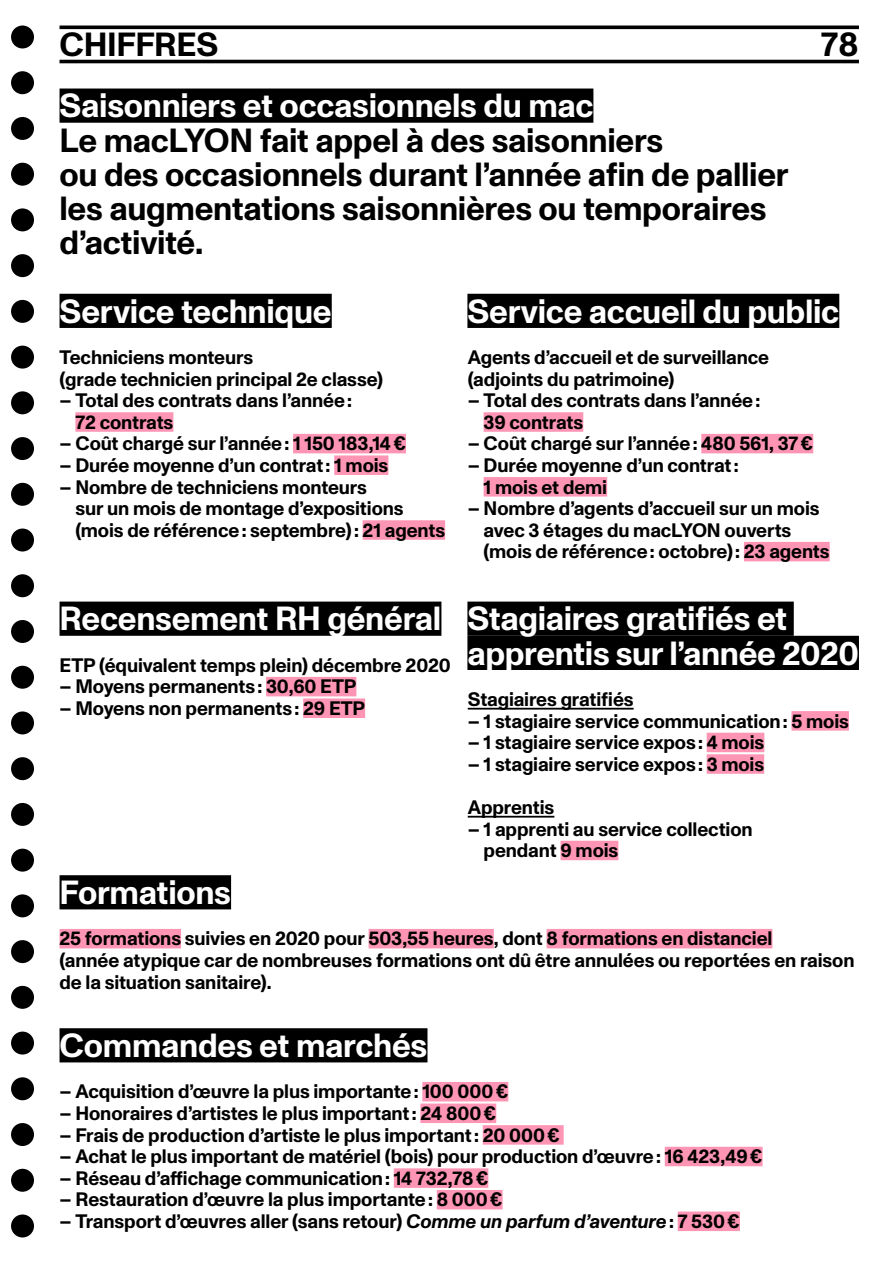
<style>
.page{position:relative;width:893px;height:1263px;background:#fff}
.page>*{position:absolute;margin:0;border:0;box-sizing:border-box;transform-origin:0 0}
.t1{font:700 33.45px "Monument Grotesk";letter-spacing:-.01em;color:#fff}
.t2{font:700 33.45px/34.2px "Monument Grotesk";letter-spacing:-.01em;color:#000}
.t3{font:700 19.5px/21.6px "Monument Grotesk";letter-spacing:-.005em;color:#000}
.s1{font-style:italic}
</style>
<div class="page">
<hr style="left:60px;top:26px;width:799px;height:3px;background:#000">
<hr style="left:60px;top:60px;width:799px;height:3px;background:#000">
<div style="left:11px;top:26px;width:23px;height:22px;background:#000;border-radius:50%"></div>
<div style="left:11px;top:71px;width:23px;height:23px;background:#000;border-radius:50%"></div>
<div style="left:11px;top:117px;width:23px;height:23px;background:#000;border-radius:50%"></div>
<div style="left:11px;top:1077px;width:23px;height:23px;background:#000;border-radius:50%"></div>
<div style="left:11px;top:1123px;width:23px;height:23px;background:#000;border-radius:50%"></div>
<div style="left:11px;top:1169px;width:23px;height:23px;background:#000;border-radius:50%"></div>
<div style="left:11px;top:1214px;width:23px;height:23px;background:#000;border-radius:50%"></div>
<div style="left:11px;top:1031px;width:23px;height:23px;background:#000;border-radius:50%"></div>
<div style="left:11px;top:986px;width:23px;height:23px;background:#000;border-radius:50%"></div>
<div style="left:11px;top:940px;width:23px;height:23px;background:#000;border-radius:50%"></div>
<div style="left:11px;top:894px;width:23px;height:23px;background:#000;border-radius:50%"></div>
<div style="left:11px;top:849px;width:23px;height:23px;background:#000;border-radius:50%"></div>
<div style="left:11px;top:803px;width:23px;height:23px;background:#000;border-radius:50%"></div>
<div style="left:11px;top:757px;width:23px;height:23px;background:#000;border-radius:50%"></div>
<div style="left:11px;top:711px;width:23px;height:23px;background:#000;border-radius:50%"></div>
<div style="left:11px;top:666px;width:23px;height:23px;background:#000;border-radius:50%"></div>
<div style="left:11px;top:620px;width:23px;height:23px;background:#000;border-radius:50%"></div>
<div style="left:11px;top:574px;width:23px;height:23px;background:#000;border-radius:50%"></div>
<div style="left:11px;top:528px;width:23px;height:23px;background:#000;border-radius:50%"></div>
<div style="left:11px;top:483px;width:23px;height:23px;background:#000;border-radius:50%"></div>
<div style="left:11px;top:437px;width:23px;height:23px;background:#000;border-radius:50%"></div>
<div style="left:11px;top:391px;width:23px;height:23px;background:#000;border-radius:50%"></div>
<div style="left:11px;top:346px;width:23px;height:23px;background:#000;border-radius:50%"></div>
<div style="left:11px;top:300px;width:23px;height:23px;background:#000;border-radius:50%"></div>
<div style="left:11px;top:254px;width:23px;height:23px;background:#000;border-radius:50%"></div>
<div style="left:11px;top:208px;width:23px;height:23px;background:#000;border-radius:50%"></div>
<div style="left:11px;top:163px;width:23px;height:23px;background:#000;border-radius:50%"></div>
<div style="left:60px;top:89px;width:533px;height:34px;background:#000"></div>
<div style="left:60px;top:294px;width:272px;height:34px;background:#000"></div>
<div style="left:60px;top:602px;width:381px;height:34px;background:#000"></div>
<div style="left:60px;top:875px;width:171px;height:34px;background:#000"></div>
<div style="left:60px;top:1028px;width:367px;height:34px;background:#000"></div>
<div style="left:75px;top:412px;width:98px;height:20px;background:#fe95b5"></div>
<div style="left:293px;top:434px;width:113px;height:19px;background:#fe95b5"></div>
<div style="left:334px;top:455px;width:54px;height:20px;background:#fe95b5"></div>
<div style="left:363px;top:520px;width:82px;height:20px;background:#fe95b5"></div>
<div style="left:484px;top:412px;width:99px;height:20px;background:#fe95b5"></div>
<div style="left:701px;top:434px;width:112px;height:19px;background:#fe95b5"></div>
<div style="left:484px;top:477px;width:123px;height:20px;background:#fe95b5"></div>
<div style="left:744px;top:542px;width:86px;height:19px;background:#fe95b5"></div>
<div style="left:60px;top:929px;width:121px;height:19px;background:#fe95b5"></div>
<div style="left:369px;top:929px;width:125px;height:19px;background:#fe95b5"></div>
<div style="left:547px;top:929px;width:225px;height:19px;background:#fe95b5"></div>
<div style="left:422px;top:1082px;width:86px;height:19px;background:#fe95b5"></div>
<div style="left:420px;top:1103px;width:76px;height:20px;background:#fe95b5"></div>
<div style="left:483px;top:1125px;width:81px;height:20px;background:#fe95b5"></div>
<div style="left:665px;top:1147px;width:98px;height:19px;background:#fe95b5"></div>
<div style="left:394px;top:1168px;width:94px;height:20px;background:#fe95b5"></div>
<div style="left:437px;top:1190px;width:66px;height:19px;background:#fe95b5"></div>
<div style="left:678px;top:1211px;width:62px;height:20px;background:#fe95b5"></div>
<hr style="left:468px;top:708px;width:166px;height:1px;background:#000">
<div style="left:791px;top:711px;width:58px;height:20px;background:#fe95b5"></div>
<div style="left:707px;top:733px;width:57px;height:19px;background:#fe95b5"></div>
<div style="left:707px;top:754px;width:57px;height:20px;background:#fe95b5"></div>
<hr style="left:468px;top:816px;width:86px;height:1px;background:#000">
<div style="left:560px;top:841px;width:58px;height:19px;background:#fe95b5"></div>
<div style="left:467px;top:294px;width:372px;height:34px;background:#000"></div>
<div style="left:467px;top:602px;width:327px;height:34px;background:#000"></div>
<div style="left:467px;top:636px;width:392px;height:34px;background:#000"></div>
<div style="left:266px;top:677px;width:90px;height:19px;background:#fe95b5"></div>
<div style="left:303px;top:698px;width:62px;height:20px;background:#fe95b5"></div>
<p class="t2" style="left:60px;top:26px;width:160px">CHIFFRES</p>
<h1 class="t2" style="left:819px;top:26px;width:41px">78</h1>
<p class="t1" style="left:60px;top:81px;width:535px">Saisonniers et occasionnels du mac</p>
<p class="t2" style="left:60px;top:121px;width:731px">Le macLYON fait appel à des saisonniers<br>ou des occasionnels durant l’année afin de pallier les augmentations saisonnières ou temporaires d’activité.</p>
<p class="t1" style="left:60px;top:287px;width:274px">Service technique</p>
<p class="t3" style="left:60px;top:345px;width:325px">Techniciens monteurs<br>(grade technicien principal 2e classe)</p>
<p class="t3" style="left:75px;top:389px;width:278px;text-indent:-16px">– Total des contrats dans l’année :<br>72 contrats</p>
<p class="t3" style="left:60px;top:432px;width:348px">– Coût chargé sur l’année : 1 150 183,14 €</p>
<p class="t3" style="left:60px;top:453px;width:330px">– Durée moyenne d’un contrat : 1 mois</p>
<p class="t3" style="left:75px;top:475px;width:371px;text-indent:-16px">– Nombre de techniciens monteurs<br>sur un mois de montage d’expositions (mois de référence : septembre) : 21 agents</p>
<p class="t1" style="left:60px;top:594px;width:383px">Recensement RH général</p>
<p class="t3" style="left:60px;top:653px;width:393px">ETP (équivalent temps plein) décembre 2020</p>
<p class="t3" style="left:60px;top:675px;width:298px">– Moyens permanents : 30,60 ETP</p>
<p class="t3" style="left:60px;top:696px;width:307px">– Moyens non permanents : 29 ETP</p>
<p class="t1" style="left:60px;top:868px;width:173px">Formations</p>
<p class="t1" style="left:467px;top:287px;width:373px">Service accueil du public</p>
<p class="t3" style="left:468px;top:345px;width:303px">Agents d’accueil et de surveillance (adjoints du patrimoine)</p>
<p class="t3" style="left:484px;top:389px;width:278px;text-indent:-16px">– Total des contrats dans l’année :<br>39 contrats</p>
<p class="t3" style="left:468px;top:432px;width:347px">– Coût chargé sur l’année : 480 561, 37 €</p>
<p class="t3" style="left:484px;top:453px;width:257px;text-indent:-16px">– Durée moyenne d’un contrat :<br>1 mois et demi</p>
<p class="t3" style="left:484px;top:497px;width:348px;text-indent:-16px">– Nombre d’agents d’accueil sur un mois avec 3 étages du macLYON ouverts (mois de référence : octobre) : 23 agents</p>
<p class="t1" style="left:467px;top:594px;width:321px">Stagiaires gratifiés et</p>
<p class="t1" style="left:467px;top:629px;width:393px">apprentis sur l’année 2020</p>
<p class="t3" style="left:468px;top:687px;width:167px">Stagiaires gratifiés</p>
<p class="t3" style="left:468px;top:709px;width:383px">– 1 stagiaire service communication : 5 mois</p>
<p class="t3" style="left:468px;top:731px;width:298px">– 1 stagiaire service expos : 4 mois</p>
<p class="t3" style="left:468px;top:752px;width:298px">– 1 stagiaire service expos : 3 mois</p>
<p class="t3" style="left:468px;top:795px;width:88px">Apprentis</p>
<p class="t3" style="left:484px;top:817px;width:271px;text-indent:-16px">– 1 apprenti au service collection pendant 9 mois</p>
<p class="t3" style="left:60px;top:927px;width:796px">25 formations suivies en 2020 pour 503,55 heures, dont 8 formations en distanciel<br>(année atypique car de nombreuses formations ont dû être annulées ou reportées en raison de la situation sanitaire).</p>
<p class="t1" style="left:60px;top:1021px;width:369px">Commandes et marchés</p>
<p class="t3" style="left:60px;top:1080px;width:450px">– Acquisition d’œuvre la plus importante : 100 000 €</p>
<p class="t3" style="left:60px;top:1101px;width:438px">– Honoraires d’artistes le plus important : 24 800 €</p>
<p class="t3" style="left:60px;top:1123px;width:502px">– Frais de production d’artiste le plus important : 20 000 €</p>
<p class="t3" style="left:60px;top:1145px;width:704px">– Achat le plus important de matériel (bois) pour production d’œuvre : 16 423,49 €</p>
<p class="t3" style="left:60px;top:1166px;width:430px">– Réseau d’affichage communication : 14 732,78 €</p>
<p class="t3" style="left:60px;top:1188px;width:445px">– Restauration d’œuvre la plus importante : 8 000 €</p>
<p class="t3" style="left:60px;top:1209px;width:682px">– Transport d’œuvres aller (sans retour) <span class="s1">Comme un parfum d’aventure</span> : 7 530 €</p>
</div>
